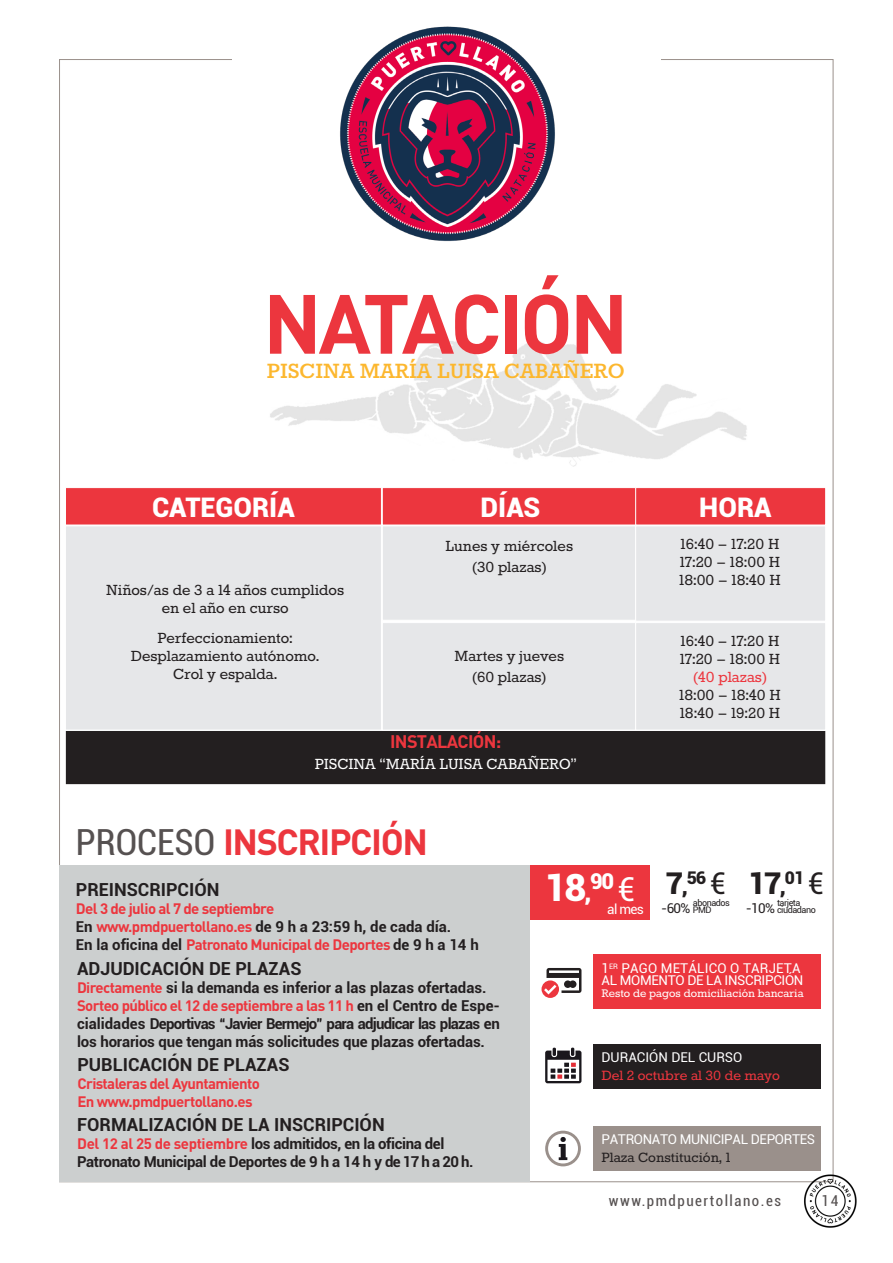
<style>
.page{position:relative;width:893px;height:1263px;background:#fff}
.page>*{position:absolute;margin:0;border:0;box-sizing:border-box;transform-origin:0 0}
.Headline_1{font:700 82.5px "DIN";letter-spacing:-.04em;color:#ec363e}
.tabla{font:900 37.5px "Roboto";color:#fff}
.Headline_2{font:700 36px "DIN";letter-spacing:-.04em;color:#ec363e}
.tabla-2{font:900 30px "Roboto";color:#231f20}
.Title_1{font:900 27px "Roboto";color:#fff}
.Subline{font:700 24px "Rokkitt";color:#fcb72e}
.tabla-3{font:900 21.9px "Roboto";color:#fff}
.tabla-4{font:18px "Rokkitt";color:#231f20}
.t1{font:700 18px "Roboto";color:#231f20}
.tabla-5{font:18px "Rokkitt";color:#fff}
.tabla-6{font:700 18px "DIN";letter-spacing:-.04em;color:#ec363e}
.tabla-7{font:18px "Rokkitt";color:#ec363e}
.tabla-8{font:900 17.55px "Roboto";color:#231f20}
.tabla-9{font:16.5px "Rokkitt";color:#ec363e}
.tabla-10{font:16.5px "Rokkitt";color:#231f20}
.t2{font:700 15px/18px "Roboto";letter-spacing:-.01em;color:#231f20;text-align:justify}
.t3{font:700 15px "DIN";letter-spacing:-.04em;color:#ec363e}
.t4{font:condensed 15px "Roboto";letter-spacing:.1em;color:#565151}
.tabla-11{font:13.5px "Roboto";letter-spacing:-.025em;color:#fff}
.tabla-12{font:13.5px "Rokkitt";color:#fff}
.tabla-13{font:13.5px "Roboto";letter-spacing:.01em;color:#fff}
.tabla-14{font:13.5px "Roboto";color:#fff}
.tabla-15{font:13.5px "Roboto";color:#231f20}
.tabla-16{font:9px "Roboto";letter-spacing:-.05em;color:#231f20}
.s1{font-family:"Roboto";font-weight:400;font-stretch:condensed;color:#565151}
.s2{font-family:"DIN";color:#ec363e}
.s3{font-family:"Roboto";color:#231f20}
.s4{font-size:24px}
.s5{font-weight:400;font-size:33px}
.s6{font-size:21px}
.s7{font-weight:400;font-size:30px}
</style>
<div class="page">
<img style="left:270px;top:340px;width:477px;height:127px">
<img style="left:781px;top:1168px;width:76px;height:60px">
<div style="left:530px;top:865px;width:119px;height:54px;background:#ec363e"></div>
<div style="left:65px;top:487px;width:317px;height:38px;background:#ec363e;border:1px solid #fff"></div>
<div style="left:65px;top:525px;width:317px;height:205px;background:#e6e7e9;border:1px solid #fff"></div>
<div style="left:382px;top:487px;width:257px;height:38px;background:#ec363e;border:1px solid #fff"></div>
<div style="left:635px;top:487px;width:191px;height:38px;background:#ec363e;border:1px solid #fff"></div>
<div style="left:66px;top:731px;width:759px;height:53px;background:#231f20"></div>
<div style="left:382px;top:525px;width:254px;height:96px;background:#e6e7e9;border:1px solid #fff"></div>
<div style="left:382px;top:622px;width:254px;height:108px;background:#e6e7e9;border:1px solid #fff"></div>
<div style="left:635px;top:525px;width:191px;height:97px;background:#e6e7e9;border:1px solid #fff"></div>
<div style="left:635px;top:622px;width:191px;height:108px;background:#e6e7e9;border:1px solid #fff"></div>
<img style="left:340px;top:26px;width:215px;height:216px">
<div style="left:593px;top:954px;width:228px;height:54px;background:#ec363e"></div>
<div style="left:593px;top:1045px;width:228px;height:44px;background:#231f20"></div>
<svg style="left:545px;top:1047px;width:36px;height:36px"></svg>
<svg style="left:541px;top:968px;width:40px;height:30px"></svg>
<div style="left:593px;top:1126px;width:228px;height:44px;background:#9a908b"></div>
<svg style="left:545px;top:1130px;width:36px;height:36px"></svg>
<div style="left:59px;top:864px;width:470px;height:317px;background:#cccfcf"></div>
<p class="Headline_1" style="left:263px;top:270px;width:367px">NATACIÓN</p>
<p class="Subline" style="left:267px;top:358px;width:359px">PISCINA MARÍA LUISA CABAÑERO</p>
<p class="Title_1" style="left:152px;top:488px;width:144px">CATEGORÍA</p>
<p class="Title_1" style="left:480px;top:488px;width:61px">DÍAS</p>
<p class="Title_1" style="left:699px;top:488px;width:74px">HORA</p>
<p class="tabla-4" style="left:106px;top:581px;width:239px">Niños/as de 3 a 14 años cumplidos</p>
<p class="tabla-4" style="left:162px;top:599px;width:128px">en el año en curso</p>
<p class="tabla-4" style="left:158px;top:629px;width:137px">Perfeccionamiento:</p>
<p class="tabla-4" style="left:131px;top:647px;width:190px">Desplazamiento autónomo.</p>
<p class="tabla-4" style="left:173px;top:665px;width:106px">Crol y espalda.</p>
<p class="tabla-4" style="left:446px;top:538px;width:129px">Lunes y miércoles</p>
<p class="tabla-4" style="left:472px;top:559px;width:75px">(30 plazas)</p>
<p class="tabla-4" style="left:454px;top:648px;width:111px">Martes y jueves</p>
<p class="tabla-4" style="left:472px;top:669px;width:75px">(60 plazas)</p>
<p class="tabla-6" style="left:390px;top:730px;width:113px">INSTALACIÓN:</p>
<p class="tabla-5" style="left:315px;top:756px;width:264px">PISCINA “MARÍA LUISA CABAÑERO”</p>
<p class="tabla-4" style="left:681px;top:535px;width:100px">16:40 – 17:20 H</p>
<p class="tabla-4" style="left:680px;top:553px;width:102px">17:20 – 18:00 H</p>
<p class="tabla-4" style="left:679px;top:571px;width:103px">18:00 – 18:40 H</p>
<p class="tabla-4" style="left:681px;top:633px;width:100px">16:40 – 17:20 H</p>
<p class="tabla-4" style="left:680px;top:651px;width:102px">17:20 – 18:00 H</p>
<p class="tabla-7" style="left:693px;top:669px;width:75px">(40 plazas)</p>
<p class="tabla-4" style="left:679px;top:687px;width:103px">18:00 – 18:40 H</p>
<p class="tabla-4" style="left:680px;top:705px;width:102px">18:40 – 19:20 H</p>
<p class="Headline_2" style="left:76px;top:819px;width:354px"><span class="s1">PROCESO</span> INSCRIPCIÓN</p>
<p class="t1" style="left:76px;top:876px;width:145px">PREINSCRIPCIÓN</p>
<p class="t3" style="left:76px;top:898px;width:200px">Del 3 de julio al 7 de septiembre</p>
<p class="t2" style="left:76px;top:917px;width:377px">En <span class="s2">www.pmdpuertollano.es</span> de 9 h a 23:59 h, de cada día.</p>
<p class="t3" style="left:76px;top:934px;width:404px"><span class="s3">En la oficina del</span> Patronato Municipal de Deportes <span class="s3">de 9 h a 14 h</span></p>
<p class="tabla" style="left:545px;top:861px;width:48px">18<span class="s4">,</span></p>
<p class="tabla-3" style="left:590px;top:866px;width:47px">90<span class="s5">€</span></p>
<p class="tabla-11" style="left:607px;top:900px;width:38px">al mes</p>
<p class="tabla-2" style="left:666px;top:862px;width:23px">7<span class="s6">,</span></p>
<p class="tabla-8" style="left:687px;top:865px;width:41px">56 <span class="s7">€</span></p>
<p class="tabla-15" style="left:661px;top:899px;width:31px">-60%</p>
<p class="tabla-16" style="left:693px;top:896px;width:39px">abonados</p>
<p class="tabla-16" style="left:693px;top:904px;width:20px">PMD</p>
<p class="tabla-2" style="left:748px;top:862px;width:39px">17<span class="s6">,</span></p>
<p class="tabla-8" style="left:785px;top:865px;width:41px">01 <span class="s7">€</span></p>
<p class="tabla-15" style="left:746px;top:899px;width:31px">-10%</p>
<p class="tabla-16" style="left:777px;top:896px;width:25px">tarjeta</p>
<p class="tabla-16" style="left:777px;top:904px;width:40px">ciudadano</p>
<p class="t1" style="left:77px;top:955px;width:226px">ADJUDICACIÓN DE PLAZAS</p>
<p class="t2" style="left:77px;top:978px;width:411px"><span class="s2">Directamente</span> si la demanda es inferior a las plazas ofertadas.</p>
<p class="t2" style="left:77px;top:996px;width:425px"><span class="s2">Sorteo público el 12 de septiembre a las 11 h</span> en el Centro de Espe&shy;cialidades Deportivas “Javier Bermejo” para adjudicar las plazas en los horarios que tengan más solicitudes que plazas ofertadas.</p>
<p class="t1" style="left:77px;top:1051px;width:214px">PUBLICACIÓN DE PLAZAS</p>
<p class="t3" style="left:77px;top:1073px;width:184px">Cristaleras del Ayuntamiento</p>
<p class="t3" style="left:77px;top:1091px;width:177px">En www.pmdpuertollano.es</p>
<p class="t1" style="left:77px;top:1112px;width:309px">FORMALIZACIÓN DE LA INSCRIPCIÓN</p>
<p class="t2" style="left:77px;top:1134px;width:398px"><span class="s2">Del 12 al 25 de septiembre</span> los admitidos, en la oficina del<br>Patronato Municipal de Deportes de 9 h a 14 h y de 17 h a 20 h.</p>
<p class="tabla-13" style="left:601px;top:959px;width:201px">1<sup>ER</sup> PAGO METÁLICO O TARJETA</p>
<p class="tabla-11" style="left:601px;top:971px;width:203px">AL MOMENTO DE LA INSCRIPCIÓN</p>
<p class="tabla-12" style="left:601px;top:987px;width:204px">Resto de pagos domiciliación bancaria</p>
<p class="tabla-14" style="left:601px;top:1048px;width:142px">DURACIÓN DEL CURSO</p>
<p class="tabla-9" style="left:601px;top:1068px;width:180px">Del 2 octubre al 30 de mayo</p>
<p class="tabla-11" style="left:601px;top:1130px;width:215px">PATRONATO MUNICIPAL DEPORTES</p>
<p class="tabla-10" style="left:601px;top:1149px;width:130px">Plaza Constitución, 1</p>
<p class="t4" style="left:609px;top:1190px;width:173px">www.pmdpuertollano.es</p>
<p class="t4" style="left:821px;top:1190px;width:18px">14</p>
</div>
